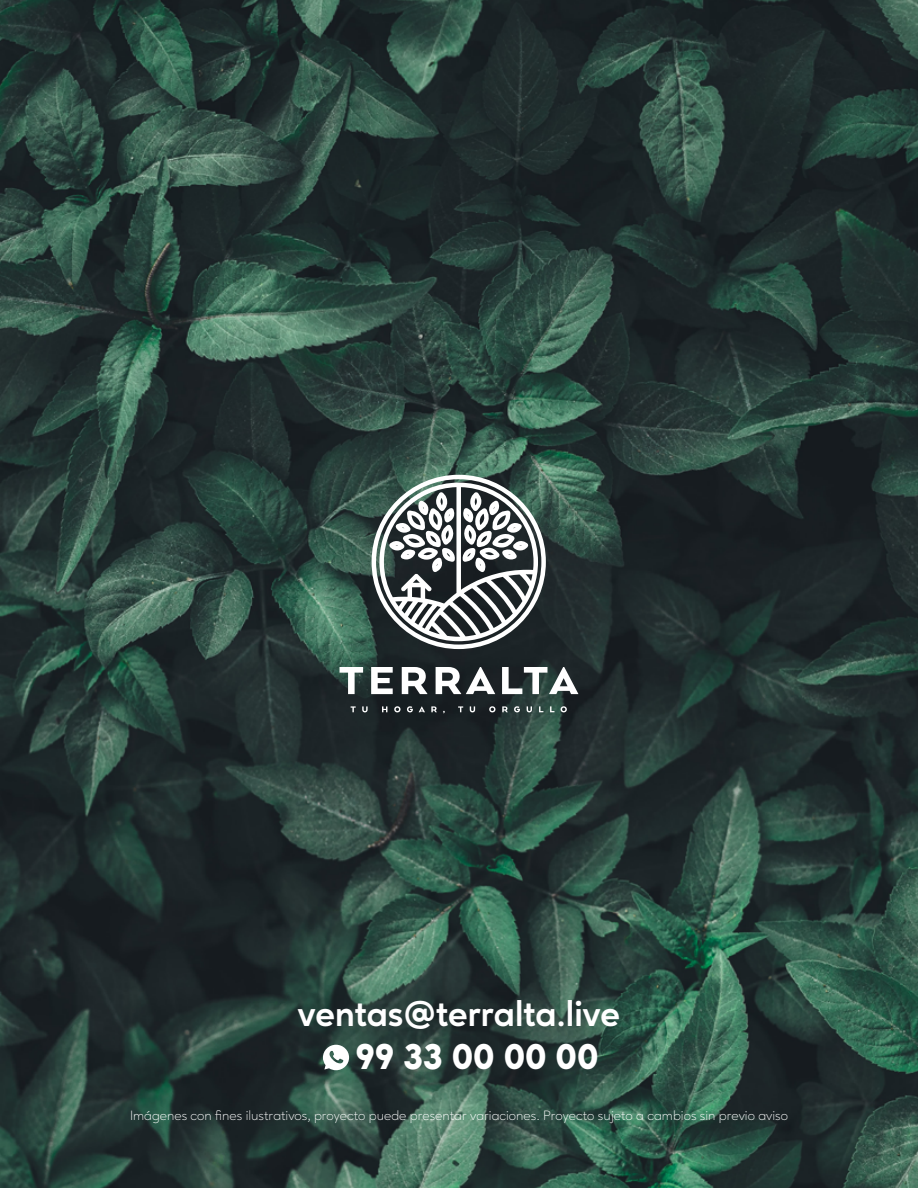
<style>
.page{position:relative;width:918px;height:1188px;background:#fff}
.page>*{position:absolute;margin:0;border:0;box-sizing:border-box;transform-origin:0 0}
.t1{font:700 36px "Ageo";color:#fff}
.t2{font:800 36px "Ageo";color:#fff}
.t3{font:300 13.5px "Ageo";color:#fff}
</style>
<div class="page">
<img style="left:0;top:0;width:918px;height:1188px">
<svg style="left:351px;top:706px;width:5px;height:6px"></svg>
<svg style="left:362px;top:706px;width:6px;height:6px"></svg>
<svg style="left:382px;top:706px;width:5px;height:6px"></svg>
<svg style="left:394px;top:706px;width:7px;height:6px"></svg>
<svg style="left:407px;top:706px;width:6px;height:6px"></svg>
<svg style="left:419px;top:706px;width:6px;height:6px"></svg>
<svg style="left:431px;top:706px;width:6px;height:6px"></svg>
<svg style="left:458px;top:706px;width:5px;height:6px"></svg>
<svg style="left:470px;top:706px;width:5px;height:6px"></svg>
<svg style="left:489px;top:706px;width:6px;height:6px"></svg>
<svg style="left:502px;top:706px;width:6px;height:6px"></svg>
<svg style="left:514px;top:706px;width:6px;height:6px"></svg>
<svg style="left:527px;top:706px;width:5px;height:6px"></svg>
<svg style="left:539px;top:706px;width:4px;height:6px"></svg>
<svg style="left:550px;top:706px;width:4px;height:6px"></svg>
<svg style="left:561px;top:706px;width:6px;height:6px"></svg>
<svg style="left:372px;top:475px;width:174px;height:174px"></svg>
<svg style="left:340px;top:667px;width:23px;height:27px"></svg>
<svg style="left:371px;top:667px;width:22px;height:27px"></svg>
<svg style="left:402px;top:667px;width:25px;height:27px"></svg>
<svg style="left:436px;top:667px;width:59px;height:27px"></svg>
<svg style="left:502px;top:667px;width:76px;height:27px"></svg>
<svg style="left:323px;top:1045px;width:26px;height:25px"></svg>
<h1 class="t1" style="left:298px;top:992px;width:324px">ventas@terralta.live</h1>
<h1 class="t2" style="left:355px;top:1035px;width:245px">99 33 00 00 00</h1>
<p class="t3" style="left:130px;top:1108px;width:659px">Imágenes con fines ilustrativos, proyecto puede presentar variaciones. Proyecto sujeto a cambios sin previo aviso</p>
</div>
